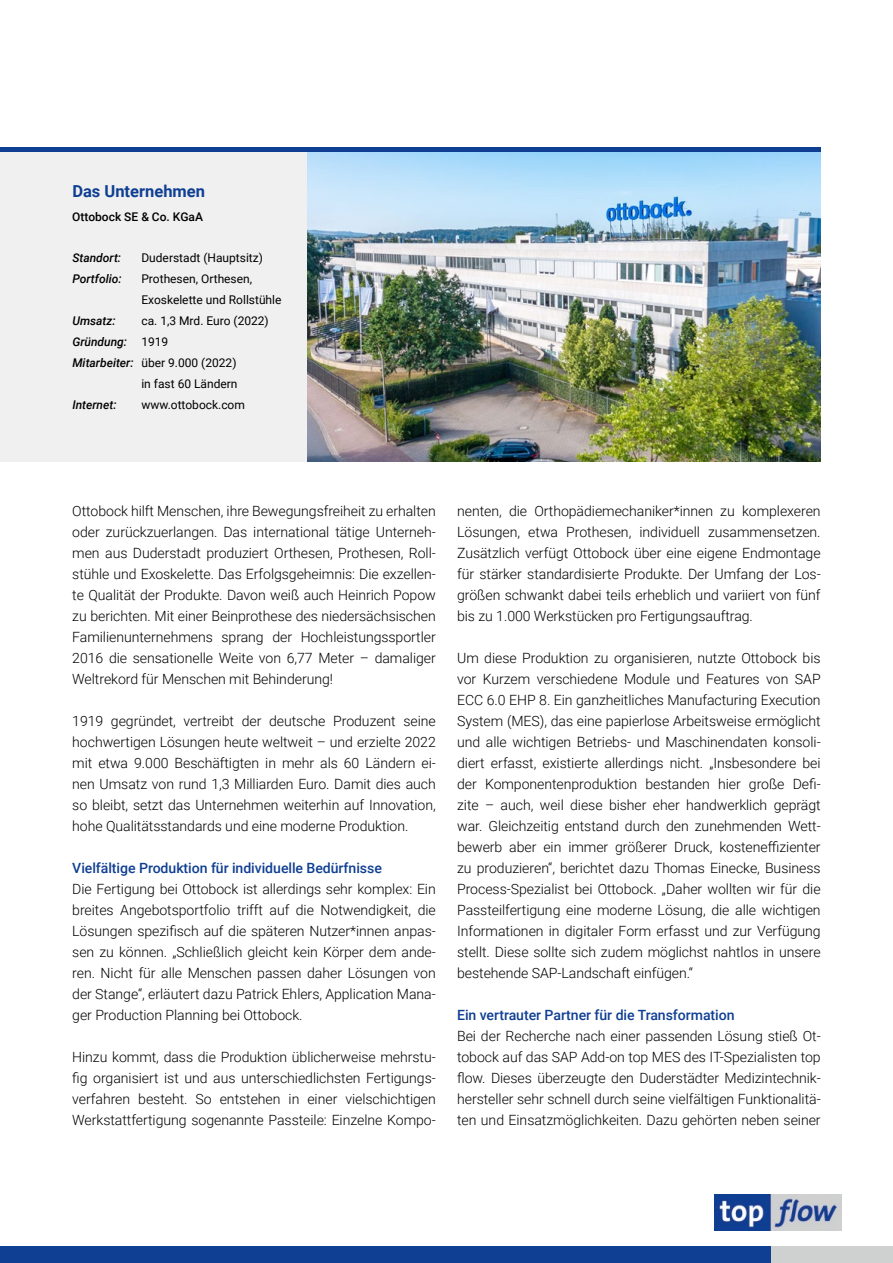
<style>
.page{position:relative;width:893px;height:1263px;background:#fff}
.page>*{position:absolute;margin:0;border:0;box-sizing:border-box;transform-origin:0 0}
.t1{font:700 16.5px "Roboto";color:#0f3f93}
.t2{font:300 14.1px/21px "Roboto";letter-spacing:-.005em;color:#000;text-align:justify}
.t3{font:500 14.1px "Roboto";letter-spacing:-.005em;color:#0f3f93}
.t4{font:12px/21px "Roboto";color:#000}
.t5{font:italic 500 12px "Roboto";color:#000}
.t6{font:500 12px "Roboto";color:#000}
.s1{font-weight:400;font-style:normal}
.s2{font-weight:500;font-style:italic}
</style>
<div class="page">
<div style="left:0;top:1246px;width:771px;height:17px;background:#0f3f93"></div>
<div style="left:771px;top:1246px;width:122px;height:17px;background:#cfd0d0"></div>
<img style="left:715px;top:1194px;width:127px;height:36px">
<div style="left:0;top:147px;width:398px;height:314px;background:#f0f0f0"></div>
<img style="left:307px;top:151px;width:514px;height:310px">
<hr style="left:0;top:147px;width:821px;height:4px;background:#0f3f93">
<p class="t1" style="left:72px;top:179px;width:134px">Das Unternehmen</p>
<p class="t6" style="left:72px;top:208px;width:132px">Ottobock SE &amp; Co. KGaA</p>
<p class="t5" style="left:72px;top:250px;width:50px">Standort:</p>
<p class="t4" style="left:141px;top:247px;width:123px">Duderstadt (Hauptsitz)</p>
<p class="t5" style="left:72px;top:271px;width:51px">Portfolio:</p>
<p class="t4" style="left:141px;top:268px;width:142px">Prothesen, Orthesen,<br>Exoskelette und Rollstühle</p>
<p class="t5" style="left:72px;top:313px;width:45px">Umsatz:</p>
<p class="t4" style="left:141px;top:310px;width:129px">ca. 1,3 Mrd. Euro (2022)</p>
<p class="t5" style="left:72px;top:334px;width:97px">Gründung: <span class="s1">1919</span></p>
<p class="t4" style="left:72px;top:352px;width:166px"><span class="s2">Mitarbeiter:</span> über 9.000 (2022)</p>
<p class="t4" style="left:141px;top:373px;width:98px">in fast 60 Ländern</p>
<p class="t5" style="left:72px;top:397px;width:46px">Internet:</p>
<p class="t4" style="left:141px;top:394px;width:105px">www.ottobock.com</p>
<p class="t2" style="left:72px;top:500px;width:365px">Ottobock hilft Menschen, ihre Bewegungsfreiheit zu erhalten oder zurückzuerlangen. Das international tätige Unterneh&shy;men aus Duderstadt produziert Orthesen, Prothesen, Roll&shy;stühle und Exoskelette. Das Erfolgsgeheimnis: Die exzellen&shy;te Qualität der Produkte. Davon weiß auch Heinrich Popow zu berichten. Mit einer Beinprothese des niedersächsischen Familienunternehmens sprang der Hochleistungssportler 2016 die sensationelle Weite von 6,77 Meter – damaliger Weltrekord für Menschen mit Behinderung!</p>
<p class="t2" style="left:72px;top:710px;width:365px">1919 gegründet, vertreibt der deutsche Produzent seine hochwertigen Lösungen heute weltweit – und erzielte 2022 mit etwa 9.000 Beschäftigten in mehr als 60 Ländern ei&shy;nen Umsatz von rund 1,3 Milliarden Euro. Damit dies auch so bleibt, setzt das Unternehmen weiterhin auf Innovation, hohe Qualitätsstandards und eine moderne Produktion.</p>
<p class="t3" style="left:72px;top:858px;width:311px">Vielfältige Produktion für individuelle Bedürfnisse</p>
<p class="t2" style="left:72px;top:878px;width:365px">Die Fertigung bei Ottobock ist allerdings sehr komplex: Ein breites Angebotsportfolio trifft auf die Notwendigkeit, die Lösungen spezifisch auf die späteren Nutzer*innen anpas&shy;sen zu können. „Schließlich gleicht kein Körper dem ande&shy;ren. Nicht für alle Menschen passen daher Lösungen von der Stange“, erläutert dazu Patrick Ehlers, Application Mana&shy;ger Production Planning bei Ottobock.</p>
<p class="t2" style="left:72px;top:1046px;width:365px">Hinzu kommt, dass die Produktion üblicherweise mehrstu&shy;fig organisiert ist und aus unterschiedlichsten Fertigungs&shy;verfahren besteht. So entstehen in einer vielschichtigen Werkstattfertigung sogenannte Passteile: Einzelne Kompo-</p>
<p class="t2" style="left:457px;top:500px;width:365px">nenten, die Orthopädiemechaniker*innen zu komplexeren Lösungen, etwa Prothesen, individuell zusammensetzen.<br>Zusätzlich verfügt Ottobock über eine eigene Endmontage für stärker standardisierte Produkte. Der Umfang der Los&shy;größen schwankt dabei teils erheblich und variiert von fünf bis zu 1.000 Werkstücken pro Fertigungsauftrag.</p>
<p class="t2" style="left:457px;top:647px;width:365px">Um diese Produktion zu organisieren, nutzte Ottobock bis vor Kurzem verschiedene Module und Features von SAP ECC 6.0 EHP 8. Ein ganzheitliches Manufacturing Execution System (MES), das eine papierlose Arbeitsweise ermöglicht und alle wichtigen Betriebs- und Maschinendaten konsoli&shy;diert erfasst, existierte allerdings nicht. „Insbesondere bei der Komponentenproduktion bestanden hier große Defi&shy;zite – auch, weil diese bisher eher handwerklich geprägt war. Gleichzeitig entstand durch den zunehmenden Wett&shy;bewerb aber ein immer größerer Druck, kosteneffizienter zu produzieren“, berichtet dazu Thomas Einecke, Business Process-Spezialist bei Ottobock. „Daher wollten wir für die Passteilfertigung eine moderne Lösung, die alle wichtigen Informationen in digitaler Form erfasst und zur Verfügung stellt. Diese sollte sich zudem möglichst nahtlos in unsere bestehende SAP-Landschaft einfügen.“</p>
<p class="t3" style="left:457px;top:1005px;width:279px">Ein vertrauter Partner für die Transformation</p>
<p class="t2" style="left:457px;top:1025px;width:365px">Bei der Recherche nach einer passenden Lösung stieß Ot&shy;tobock auf das SAP Add-on top MES des IT-Spezialisten top flow. Dieses überzeugte den Duderstädter Medizintechnik&shy;hersteller sehr schnell durch seine vielfältigen Funktionalitä&shy;ten und Einsatzmöglichkeiten. Dazu gehörten neben seiner</p>
</div>
